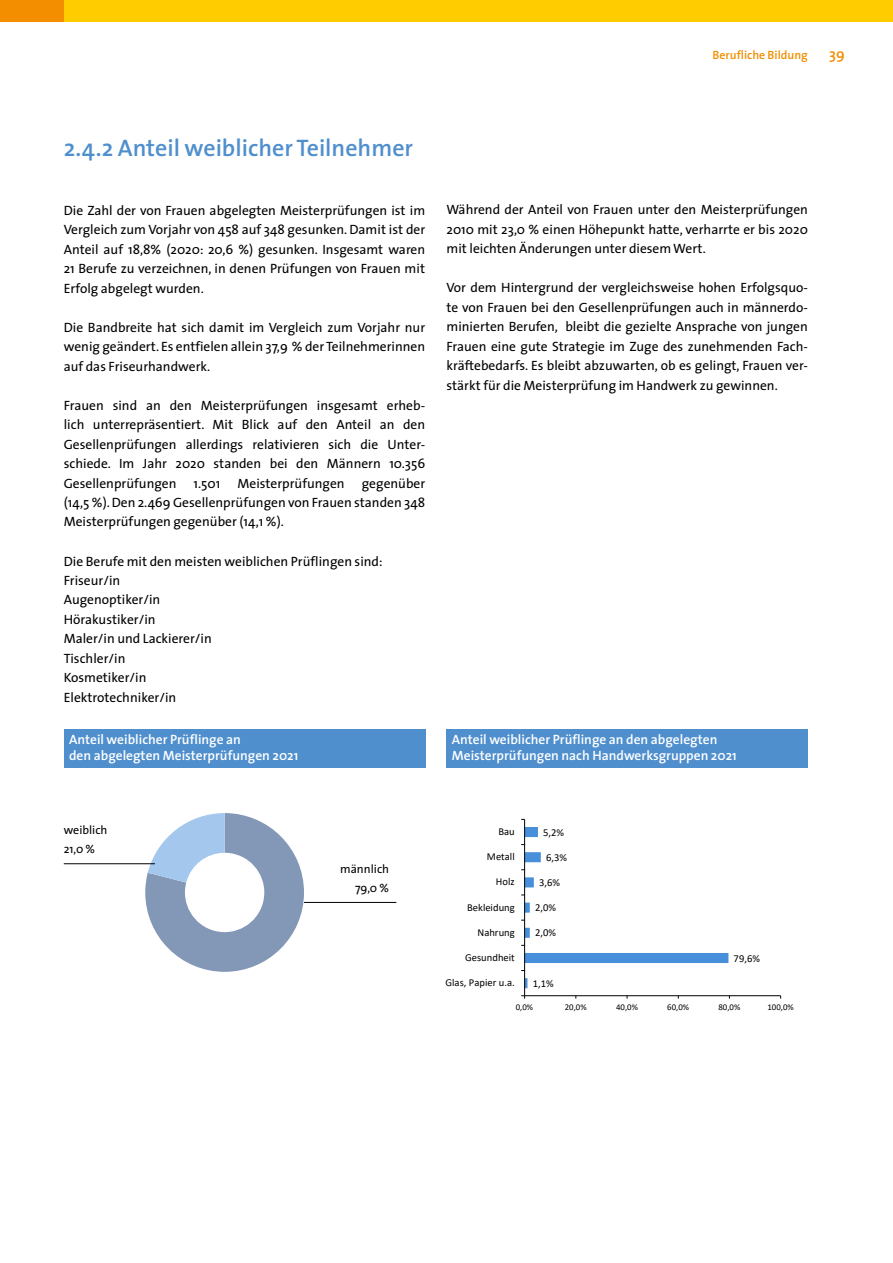
<style>
.page{position:relative;width:893px;height:1263px;background:#fff}
.page>*{position:absolute;margin:0;border:0;box-sizing:border-box;transform-origin:0 0}
.t1{font:600 24px "The Sans";color:#4f8fcd}
.t2{font:600 15px "The Sans";color:#f28e00}
.t3{font:13.5px/19.5px "The Sans";color:#000;text-align:justify}
.t4{font:600 13.5px/15.8px "The Sans";color:#fff}
.t5{font:12px/19.2px "The Sans";color:#000}
.t6{font:600 12px "The Sans";color:#f28e00}
.t7{font:10.65px "Calibri";color:#000}
.t8{font:8.85px "Calibri";color:#000}
.s1{font-family:"The Sans Caps"}
</style>
<div class="page">
<div style="left:64px;top:0;width:829px;height:21px;background:#fc0"></div>
<div style="left:0;top:0;width:64px;height:21px;background:#f28e00"></div>
<div style="left:64px;top:729px;width:361px;height:38px;background:#4f8fcd"></div>
<svg style="left:145px;top:813px;width:159px;height:159px"></svg>
<hr style="left:64px;top:863px;width:91px;height:1px;background:#000">
<div style="left:446px;top:729px;width:362px;height:38px;background:#4f8fcd"></div>
<hr style="left:525px;top:995px;width:256px;height:1px;background:#000">
<hr style="left:524px;top:819px;width:1px;height:177px;background:#000">
<svg style="left:521px;top:827px;width:207px;height:161px"></svg>
<hr style="left:304px;top:902px;width:92px;height:1px;background:#000">
<p class="t6" style="left:712px;top:47px;width:97px">Berufliche Bildung</p>
<p class="t2" style="left:829px;top:44px;width:17px">39</p>
<h1 class="t1" style="left:64px;top:132px;width:351px">2.4.2 Anteil weiblicher Teilnehmer</h1>
<p class="t3" style="left:64px;top:200px;width:363px">Die Zahl der von Frauen abgelegten Meisterprüfungen ist im Vergleich zum Vorjahr von 458 auf 348 gesunken. Damit ist der Anteil auf 18,8% (2020: 20,6 %) gesunken. Insgesamt waren 21 Berufe zu verzeichnen, in denen Prüfungen von Frauen mit Erfolg abgelegt wurden.</p>
<p class="t3" style="left:64px;top:317px;width:363px">Die Bandbreite hat sich damit im Vergleich zum Vorjahr nur wenig geändert. Es entfielen allein 37,9 % der Teilnehmerinnen auf das Friseurhandwerk.</p>
<p class="t3" style="left:64px;top:395px;width:363px">Frauen sind an den Meisterprüfungen insgesamt erheb&shy;lich unterrepräsentiert. Mit Blick auf den Anteil an den Gesellenprüfungen allerdings relativieren sich die Unter&shy;schiede. Im Jahr 2020 standen bei den Männern 10.356<br>Gesellenprüfungen</p>
<p class="t3" style="left:194px;top:473px;width:28px">1.501</p>
<p class="t3" style="left:237px;top:473px;width:109px">Meisterprüfungen</p>
<p class="t3" style="left:64px;top:473px;width:363px;text-indent:298px">gegenüber (14,5 %). Den 2.469 Gesellenprüfungen von Frauen standen 348<br>Meisterprüfungen gegenüber (14,1 %).</p>
<p class="t3" style="left:64px;top:551px;width:320px;text-align:left">Die Berufe mit den meisten weiblichen Prüflingen sind:<br>Friseur/in<br><span class="s1">A</span>ugenoptiker/in<br>Hörakustiker/in<br>Maler/in und Lackierer/in<br>Tischler/in<br>Kosmetiker/in<br>Elektrotechniker/in</p>
<p class="t4" style="left:69px;top:732px;width:231px">Anteil weiblicher Prüflinge an<br>den abgelegten Meisterprüfungen 2021</p>
<p class="t3" style="left:446px;top:200px;width:363px">Während der Anteil von Frauen unter den Meisterprüfungen 2010 mit 23,0 % einen Höhepunkt hatte, verharrte er bis 2020 mit leichten Änderungen unter diesem Wert.</p>
<p class="t3" style="left:446px;top:278px;width:363px">Vor dem Hintergrund der vergleichsweise hohen Erfolgsquo&shy;te von Frauen bei den Gesellenprüfungen auch in männerdo&shy;minierten Berufen, bleibt die gezielte Ansprache von jungen Frauen eine gute Strategie im Zuge des zunehmenden Fach&shy;kräftebedarfs. Es bleibt abzuwarten, ob es gelingt, Frauen ver&shy;stärkt für die Meisterprüfung im Handwerk zu gewinnen.</p>
<p class="t4" style="left:452px;top:732px;width:286px">Anteil weiblicher Prüflinge an den abgelegten<br>Meisterprüfungen nach Handwerksgruppen 2021</p>
<p class="t5" style="left:64px;top:820px;width:45px">weiblich<br>21,0 %</p>
<p class="t5" style="left:340px;top:859px;width:50px;text-align:right">männlich<br>79,0 %</p>
<p class="t7" style="left:498px;top:824px;width:18px">Bau</p>
<p class="t7" style="left:543px;top:825px;width:23px">5,2%</p>
<p class="t7" style="left:487px;top:849px;width:29px">Metall</p>
<p class="t7" style="left:546px;top:850px;width:23px">6,3%</p>
<p class="t7" style="left:496px;top:874px;width:20px">Holz</p>
<p class="t7" style="left:539px;top:875px;width:23px">3,6%</p>
<p class="t7" style="left:467px;top:900px;width:49px">Bekleidung</p>
<p class="t7" style="left:535px;top:900px;width:23px">2,0%</p>
<p class="t7" style="left:477px;top:925px;width:39px">Nahrung</p>
<p class="t7" style="left:535px;top:925px;width:23px">2,0%</p>
<p class="t7" style="left:465px;top:950px;width:51px">Gesundheit</p>
<p class="t7" style="left:734px;top:951px;width:28px">79,6%</p>
<p class="t7" style="left:446px;top:975px;width:71px">Glas, Papier u.a.</p>
<p class="t7" style="left:533px;top:976px;width:23px">1,1%</p>
<p class="t8" style="left:516px;top:1001px;width:19px">0,0%</p>
<p class="t8" style="left:565px;top:1001px;width:23px">20,0%</p>
<p class="t8" style="left:616px;top:1001px;width:23px">40,0%</p>
<p class="t8" style="left:667px;top:1001px;width:23px">60,0%</p>
<p class="t8" style="left:718px;top:1001px;width:23px">80,0%</p>
<p class="t8" style="left:767px;top:1001px;width:28px">100,0%</p>
</div>
